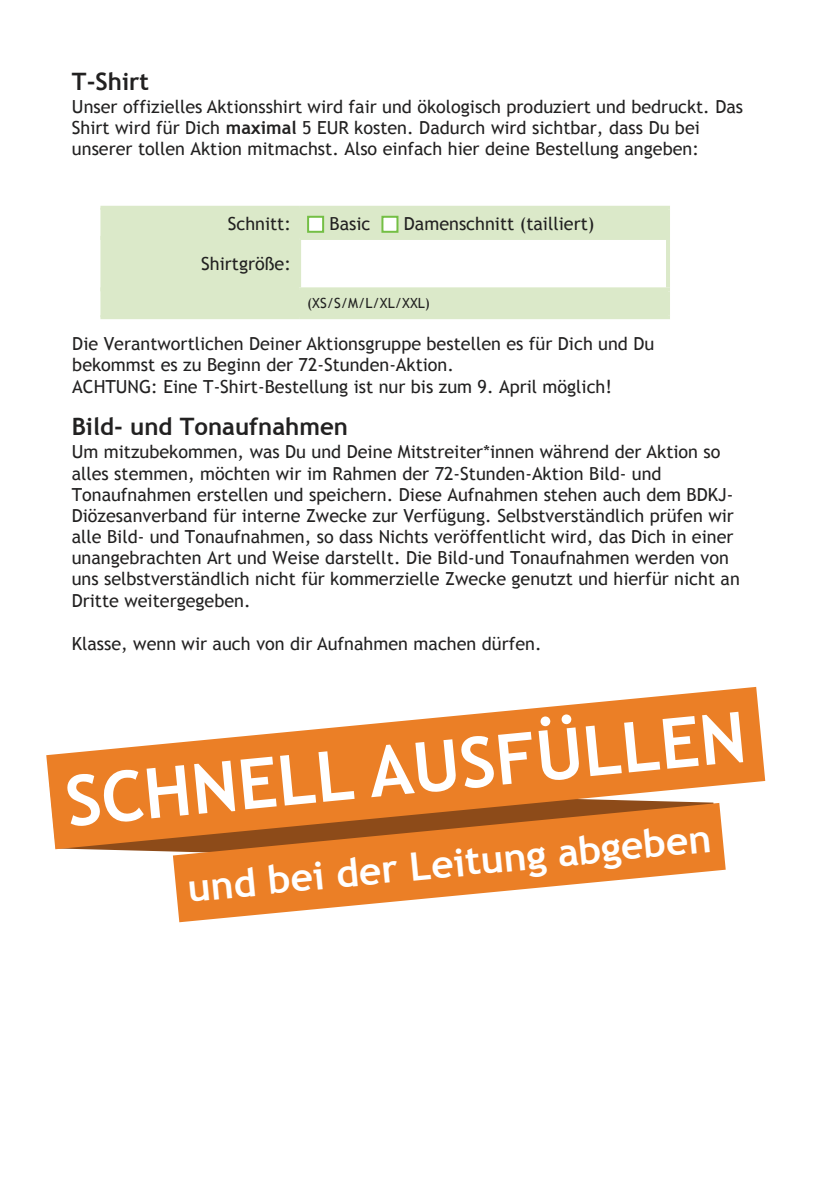
<style>
.page{position:relative;width:840px;height:1191px;background:#fff}
.page>*{position:absolute;margin:0;border:0;box-sizing:border-box;transform-origin:0 0}
.t1{font:700 69.8px "Trebuchet MS";color:#fff}
.t2{font:700 39px "Trebuchet MS";color:#fff}
.t3{font:700 24px "Trebuchet MS";color:#222121}
.t4{font:18px/21.2px "Trebuchet MS";color:#222121}
.t5{font:14px "Trebuchet MS";color:#222121}
.s1{font-weight:700}
</style>
<div class="page">
<div style="left:100px;top:210px;width:565px;height:105px;background:#dbe9c9"></div>
<div style="left:299px;top:238px;width:368px;height:51px;background:#fff"></div>
<hr style="left:299px;top:206px;width:370px;height:4px;background:#dbe9c9">
<hr style="left:665px;top:210px;width:4px;height:26px;background:#dbe9c9">
<hr style="left:299px;top:236px;width:370px;height:4px;background:#dbe9c9">
<svg style="left:666px;top:240px;width:3px;height:47px"></svg>
<hr style="left:100px;top:206px;width:199px;height:4px;background:#dbe9c9">
<hr style="left:297px;top:210px;width:4px;height:26px;background:#dbe9c9">
<hr style="left:100px;top:236px;width:199px;height:4px;background:#dbe9c9">
<hr style="left:297px;top:240px;width:4px;height:47px;background:#dbe9c9">
<hr style="left:100px;top:287px;width:199px;height:4px;background:#dbe9c9">
<svg style="left:299px;top:287px;width:370px;height:4px"></svg>
<hr style="left:297px;top:291px;width:4px;height:24px;background:#dbe9c9">
<hr style="left:665px;top:291px;width:4px;height:24px;background:#dbe9c9">
<hr style="left:100px;top:315px;width:199px;height:4px;background:#dbe9c9">
<hr style="left:299px;top:315px;width:370px;height:4px;background:#dbe9c9">
<div style="left:307px;top:216px;width:17px;height:17px;background:#fff;border:2px solid #74bf45"></div>
<div style="left:381px;top:216px;width:17px;height:17px;background:#fff;border:2px solid #74bf45"></div>
<svg style="left:46px;top:687px;width:718px;height:162px;fill:#eb7f26"></svg>
<svg style="left:173px;top:803px;width:552px;height:119px;fill:#eb7f26"></svg>
<p class="t3" style="left:72px;top:66px;width:78px">T-Shirt</p>
<p class="t4" style="left:72px;top:96px;width:672px">Unser offizielles Aktionsshirt wird fair und ökologisch produziert und bedruckt. Das<br>Shirt wird für Dich <span class="s1">maximal</span> 5 EUR kosten. Dadurch wird sichtbar, dass Du bei unserer tollen Aktion mitmachst. Also einfach hier deine Bestellung angeben:</p>
<p class="t4" style="left:228px;top:213px;width:65px">Schnitt:</p>
<p class="t4" style="left:329px;top:213px;width:42px">Basic</p>
<p class="t4" style="left:403px;top:213px;width:192px">Damenschnitt (tailliert)</p>
<p class="t4" style="left:201px;top:253px;width:91px">Shirtgröße:</p>
<p class="t5" style="left:307px;top:294px;width:124px">(XS/S/M/L/XL/XXL)</p>
<p class="t4" style="left:72px;top:333px;width:583px">Die Verantwortlichen Deiner Aktionsgruppe bestellen es für Dich und Du bekommst es zu Beginn der 72-Stunden-Aktion.<br>ACHTUNG: Eine T-Shirt-Bestellung ist nur bis zum 9. April möglich!</p>
<p class="t3" style="left:72px;top:411px;width:278px">Bild- und Tonaufnahmen</p>
<p class="t4" style="left:72px;top:442px;width:669px">Um mitzubekommen, was Du und Deine Mitstreiter*innen während der Aktion so alles stemmen, möchten wir im Rahmen der 72-Stunden-Aktion Bild- und Tonaufnahmen erstellen und speichern. Diese Aufnahmen stehen auch dem BDKJ-Diözesanverband für interne Zwecke zur Verfügung. Selbstverständlich prüfen wir alle Bild- und Tonaufnahmen, so dass Nichts veröffentlicht wird, das Dich in einer unangebrachten Art und Weise darstellt. Die Bild-und Tonaufnahmen werden von uns selbstverständlich nicht für kommerzielle Zwecke genutzt und hierfür nicht an Dritte weitergegeben.</p>
<p class="t4" style="left:72px;top:633px;width:471px">Klasse, wenn wir auch von dir Aufnahmen machen dürfen.</p>
<h1 class="t1" style="left:62px;top:755px;width:684px;rotate:-5deg">SCHNELL AUSFÜLLEN</h1>
<h2 class="t2" style="left:185px;top:861px;width:527px;rotate:-5deg">und bei der Leitung abgeben</h2>
</div>
